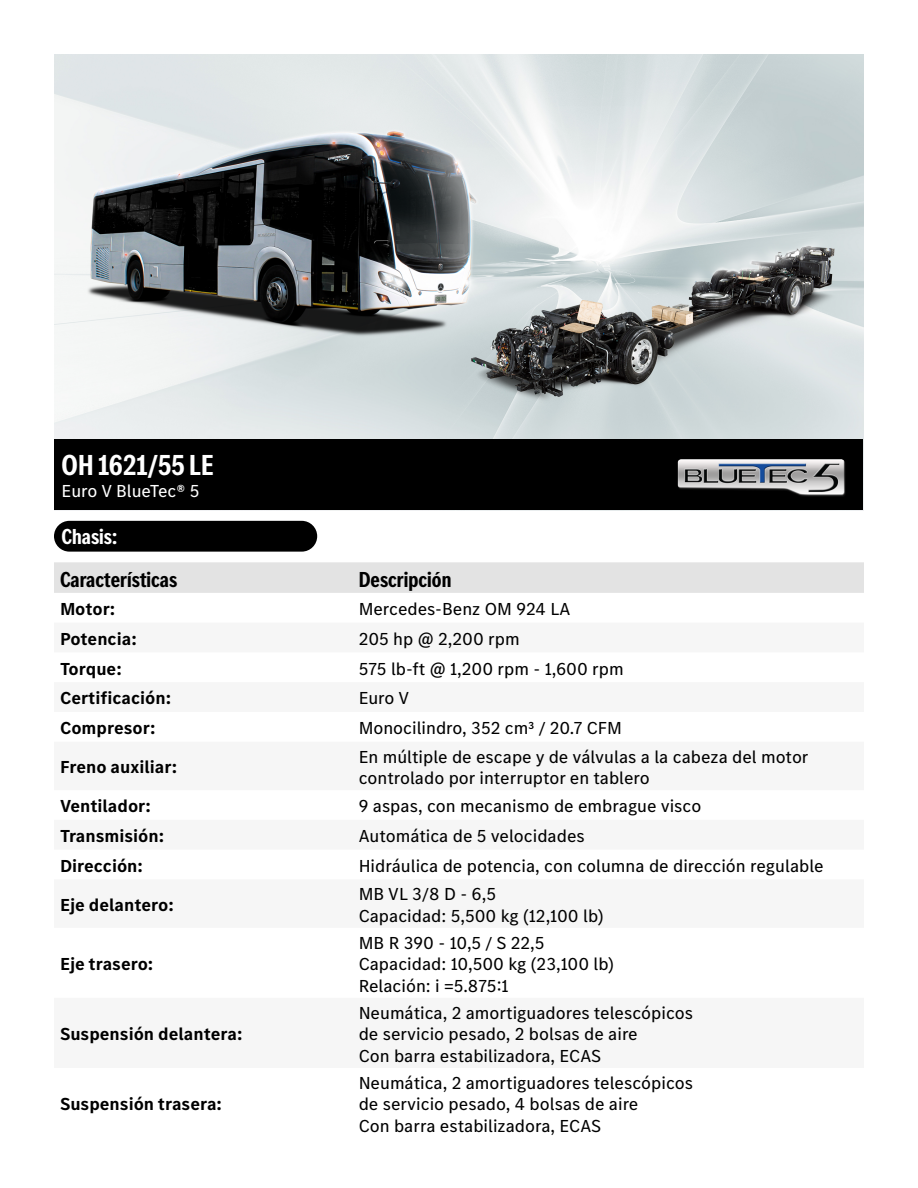
<style>
.page{position:relative;width:918px;height:1188px;background:#fff}
.page>*{position:absolute;margin:0;border:0;box-sizing:border-box;transform-origin:0 0}
.t1{font:700 condensed 30px "MB Corpo S Title";color:#fff}
.t2{font:700 condensed 22.5px "MB Corpo S Title";color:#000}
.t3{font:700 condensed 22.5px "MB Corpo S Title";color:#fff}
.P1{font:18px/21.6px "MB Corpo S Text";color:#000}
.P1-2{font:700 18px "MB Corpo S Text";color:#000}
.P1-3{font:18px "MB Corpo S Text";color:#fff}
</style>
<div class="page">
<img style="left:54px;top:54px;width:810px;height:456px">
<div style="left:54px;top:439px;width:808px;height:71px;background:#000"></div>
<div style="left:54px;top:521px;width:263px;height:31px;background:#000;border-radius:15px"></div>
<div style="left:54px;top:562px;width:810px;height:31px;background:#e3e3e3"></div>
<img style="left:678px;top:460px;width:168px;height:36px">
<h1 class="t1" style="left:62px;top:445px;width:154px">OH 1621/55 LE</h1>
<p class="P1-3" style="left:62px;top:479px;width:139px">Euro V BlueTec® 5</p>
<h2 class="t3" style="left:62px;top:522px;width:57px">Chasis:</h2>
<h3 class="t2" style="left:60px;top:565px;width:119px">Características</h3>
<h3 class="t2" style="left:359px;top:565px;width:94px">Descripción</h3>
<p class="P1-2" style="left:60px;top:597px;width:57px">Motor:</p>
<p class="P1" style="left:359px;top:598px;width:213px">Mercedes-Benz OM 924 LA</p>
<p class="P1-2" style="left:60px;top:627px;width:78px">Potencia:</p>
<p class="P1" style="left:359px;top:627px;width:163px">205 hp @ 2,200 rpm</p>
<p class="P1-2" style="left:60px;top:657px;width:63px">Torque:</p>
<p class="P1" style="left:359px;top:657px;width:267px">575 lb-ft @ 1,200 rpm - 1,600 rpm</p>
<p class="P1-2" style="left:60px;top:687px;width:113px">Certificación:</p>
<p class="P1" style="left:359px;top:687px;width:52px">Euro V</p>
<p class="P1-2" style="left:60px;top:716px;width:97px">Compresor:</p>
<p class="P1" style="left:359px;top:717px;width:265px">Monocilindro, 352 cm³ / 20.7 CFM</p>
<p class="P1-2" style="left:60px;top:755px;width:119px">Freno auxiliar:</p>
<p class="P1" style="left:359px;top:745px;width:451px">En múltiple de escape y de válvulas a la cabeza del motor controlado por interruptor en tablero</p>
<p class="P1-2" style="left:60px;top:794px;width:92px">Ventilador:</p>
<p class="P1" style="left:359px;top:795px;width:344px">9 aspas, con mecanismo de embrague visco</p>
<p class="P1-2" style="left:60px;top:824px;width:106px">Transmisión:</p>
<p class="P1" style="left:359px;top:825px;width:228px">Automática de 5 velocidades</p>
<p class="P1-2" style="left:60px;top:854px;width:85px">Dirección:</p>
<p class="P1" style="left:359px;top:854px;width:467px">Hidráulica de potencia, con columna de dirección regulable</p>
<p class="P1-2" style="left:60px;top:893px;width:115px">Eje delantero:</p>
<p class="P1" style="left:359px;top:883px;width:139px">MB VL 3/8 D - 6,5</p>
<p class="P1" style="left:359px;top:904px;width:246px">Capacidad: 5,500 kg (12,100 lb)</p>
<p class="P1-2" style="left:60px;top:952px;width:95px">Eje trasero:</p>
<p class="P1-2" style="left:60px;top:1022px;width:184px">Suspensión delantera:</p>
<p class="P1-2" style="left:60px;top:1092px;width:163px">Suspensión trasera:</p>
<p class="P1" style="left:359px;top:931px;width:187px">MB R 390 - 10,5 / S 22,5</p>
<p class="P1" style="left:359px;top:953px;width:257px">Capacidad: 10,500 kg (23,100 lb)</p>
<p class="P1" style="left:359px;top:974px;width:151px">Relación: i =5.875:1</p>
<p class="P1" style="left:359px;top:1001px;width:336px">Neumática, 2 amortiguadores telescópicos de servicio pesado, 2 bolsas de aire</p>
<p class="P1" style="left:359px;top:1044px;width:244px">Con barra estabilizadora, ECAS</p>
<p class="P1" style="left:359px;top:1071px;width:336px">Neumática, 2 amortiguadores telescópicos de servicio pesado, 4 bolsas de aire</p>
<p class="P1" style="left:359px;top:1114px;width:244px">Con barra estabilizadora, ECAS</p>
</div>
